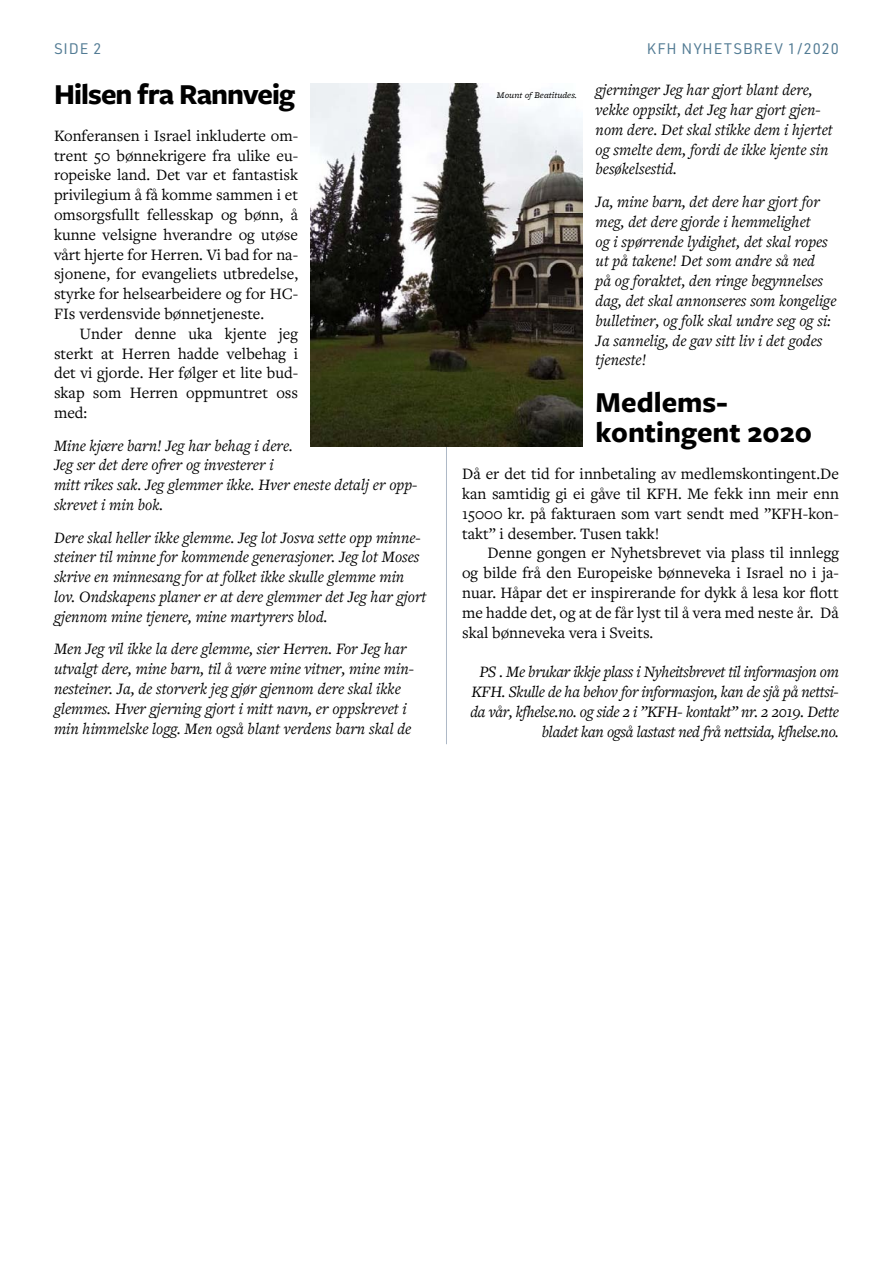
<style>
.page{position:relative;width:893px;height:1263px;background:#fff}
.page>*{position:absolute;margin:0;border:0;box-sizing:border-box;transform-origin:0 0}
.t1{font:700 30px/30px "Freight Sans Pro";letter-spacing:-.005em;color:#000}
.t2{font:700 30px "Freight Sans Pro";letter-spacing:-.03em;color:#000}
.t3{font:italic 16.5px/19.8px "Freight Text Pro";color:#000}
.t4{font:16.5px/19.8px "Freight Text Pro";color:#000;text-align:justify}
.t5{font:italic 16.5px/19.8px "Freight Text Pro";letter-spacing:-.02em;color:#000;text-align:right}
.t6{font:15px "URWDIN";letter-spacing:.06em;color:#527b94}
.t7{font:italic 9px "Freight Micro Pro";color:#000}
</style>
<div class="page">
<hr style="left:446px;top:84px;width:1px;height:660px;background:#aeb9c7">
<img style="left:311px;top:84px;width:272px;height:362px">
<p class="t6" style="left:54px;top:39px;width:49px">SIDE 2</p>
<p class="t6" style="left:647px;top:39px;width:194px">KFH NYHETSBREV 1/2020</p>
<p class="t7" style="left:497px;top:89px;width:81px">Mount of Beatitudes.</p>
<h1 class="t2" style="left:54px;top:74px;width:243px">Hilsen fra Rannveig</h1>
<p class="t4" style="left:54px;top:125px;width:246px">Konferansen i Israel inkluderte om&shy;trent 50 bønnekrigere fra ulike eu&shy;ropeiske land. Det var et fantastisk privilegium å få komme sammen i et omsorgsfullt fellesskap og bønn, å kunne velsigne hverandre og utøse vårt hjerte for Herren. Vi bad for na&shy;sjonene, for evangeliets utbredelse, styrke for helsearbeidere og for HC-FIs verdensvide bønnetjeneste.</p>
<p class="t4" style="left:54px;top:323px;width:246px;text-indent:26px">Under denne uka kjente jeg sterkt at Herren hadde velbehag i det vi gjorde. Her følger et lite bud&shy;skap som Herren oppmuntret oss med:</p>
<p class="t3" style="left:54px;top:435px;width:365px">Mine kjære barn! Jeg har behag i dere.<br>Jeg ser det dere ofrer og investerer i<br>mitt rikes sak. Jeg glemmer ikke. Hver eneste detalj er opp&shy;skrevet i min bok.</p>
<p class="t3" style="left:54px;top:527px;width:374px">Dere skal heller ikke glemme. Jeg lot Josva sette opp minne&shy;steiner til minne for kommende generasjoner. Jeg lot Moses skrive en minnesang for at folket ikke skulle glemme min lov. Ondskapens planer er at dere glemmer det Jeg har gjort gjennom mine tjenere, mine martyrers blod.</p>
<p class="t3" style="left:54px;top:639px;width:362px">Men Jeg vil ikke la dere glemme, sier Herren. For Jeg har utvalgt dere, mine barn, til å være mine vitner, mine min&shy;nesteiner. Ja, de storverk jeg gjør gjennom dere skal ikke glemmes. Hver gjerning gjort i mitt navn, er oppskrevet i min himmelske logg. Men også blant verdens barn skal de</p>
<p class="t3" style="left:596px;top:79px;width:239px">gjerninger Jeg har gjort blant dere, vekke oppsikt, det Jeg har gjort gjen&shy;nom dere. Det skal stikke dem i hjertet og smelte dem, fordi de ikke kjente sin besøkelsestid.</p>
<p class="t3" style="left:596px;top:191px;width:242px">Ja, mine barn, det dere har gjort for meg, det dere gjorde i hemmelighet<br>og i spørrende lydighet, det skal ropes ut på takene! Det som andre så ned<br>på og foraktet, den ringe begynnelses dag, det skal annonseres som kongelige bulletiner, og folk skal undre seg og si:<br>Ja sannelig, de gav sitt liv i det godes tjeneste!</p>
<h1 class="t1" style="left:596px;top:386px;width:218px">Medlems&shy;kontingent 2020</h1>
<p class="t4" style="left:462px;top:463px;width:378px">Då er det tid for innbetaling av medlemskontingent.De kan samtidig gi ei gåve til KFH. Me fekk inn meir enn 15000 kr. på fakturaen som vart sendt med ”KFH-kon&shy;takt” i desember. Tusen takk!</p>
<p class="t4" style="left:462px;top:543px;width:378px;text-indent:26px">Denne gongen er Nyhetsbrevet via plass til innlegg og bilde frå den Europeiske bønneveka i Israel no i ja&shy;nuar. Håpar det er inspirerande for dykk å lesa kor flott me hadde det, og at de får lyst til å vera med neste år. Då skal bønneveka vera i Sveits.</p>
<p class="t5" style="left:470px;top:661px;width:370px">PS . Me brukar ikkje plass i Nyheitsbrevet til informasjon om KFH. Skulle de ha behov for informasjon, kan de sjå på nettsi&shy;da vår, kfhelse.no. og side 2 i ”KFH- kontakt” nr. 2 2019. Dette bladet kan også lastast ned frå nettsida, kfhelse.no.</p>
</div>
